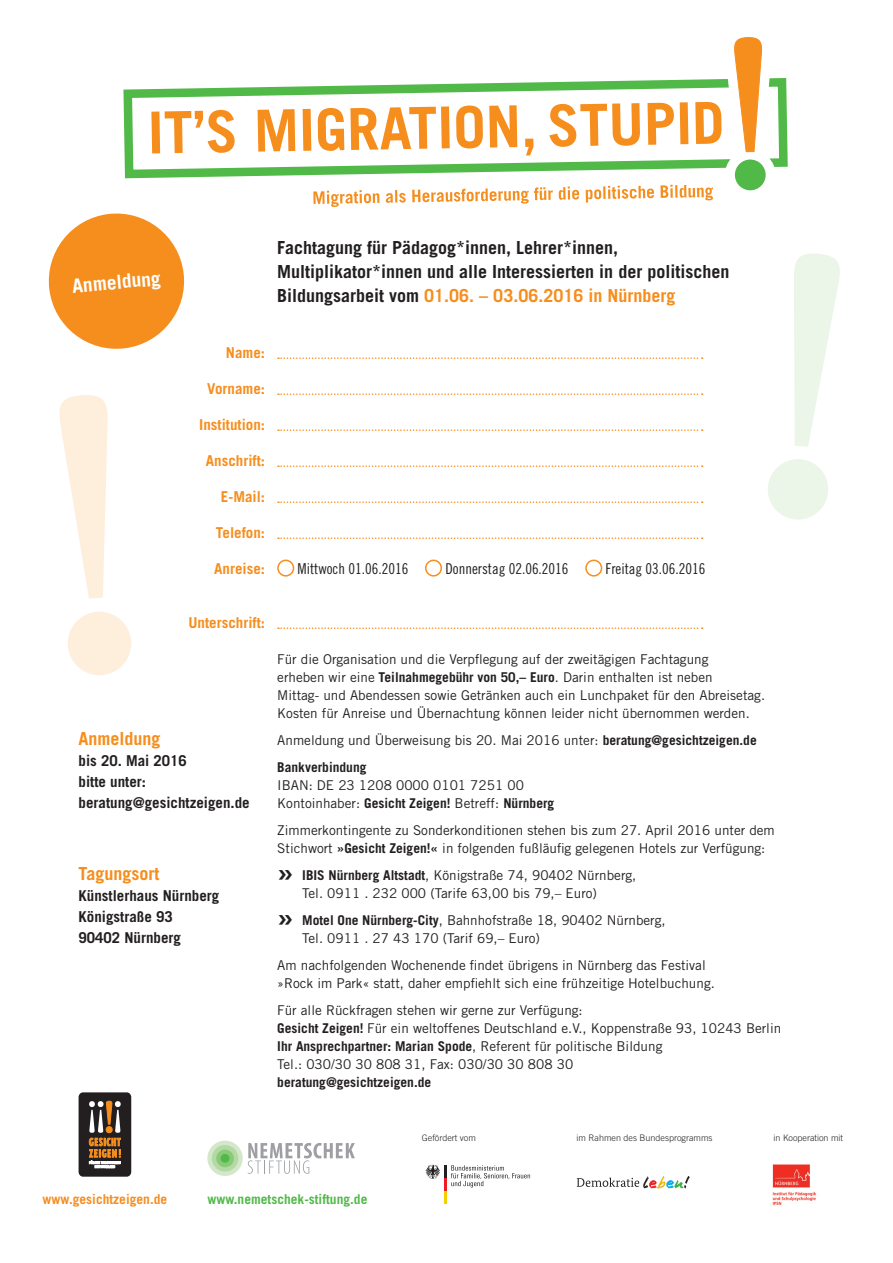
<style>
.page{position:relative;width:893px;height:1263px;background:#fff}
.page>*{position:absolute;margin:0;border:0;box-sizing:border-box;transform-origin:0 0}
.t1{font:700 30px "Trade Gothic";color:#231f20}
.t2{font:700 19.5px "Trade Gothic";color:#fff}
.t3{font:700 18px/24px "Trade Gothic";color:#231f20}
.t4{font:700 18px "Trade Gothic";color:#f68e1e}
.t5{font:700 15px/21px "Trade Gothic";color:#231f20}
.t6{font:700 15px "Trade Gothic";color:#f68e1e}
.t7{font:15px "Trade Gothic Cond Eighteen";color:#231f20}
.t8{font:13.5px/18px "Trade Gothic";color:#231f20}
.t9{font:700 13.5px "Trade Gothic";color:#51b948}
.t10{font:700 13.5px "Trade Gothic";color:#231f20}
.t11{font:700 13.5px "Trade Gothic";color:#f68e1e}
.t12{font:300 9px "Trade Gothic";color:#231f20}
.s1{color:#f68e1e}
.s2{font-weight:700}
</style>
<div class="page">
<svg style="left:313px;top:185px;width:400px;height:22px"></svg>
<svg style="left:123px;top:78px;width:665px;height:101px"></svg>
<div style="left:725px;top:149px;width:51px;height:51px;border:20px solid #fff;border-radius:50%"></div>
<div style="left:735px;top:159px;width:31px;height:31px;background:#51b948;border-radius:50%"></div>
<svg style="left:151px;top:37px;width:630px;height:136px"></svg>
<svg style="left:48px;top:213px;width:137px;height:136px"></svg>
<svg style="left:67px;top:612px;width:64px;height:63px"></svg>
<svg style="left:59px;top:395px;width:49px;height:203px"></svg>
<svg style="left:768px;top:459px;width:60px;height:61px"></svg>
<svg style="left:794px;top:254px;width:46px;height:193px"></svg>
<div style="left:79px;top:1092px;width:52px;height:85px;background:#231f20;border-radius:5px"></div>
<svg style="left:89px;top:1101px;width:32px;height:67px"></svg>
<svg style="left:248px;top:1143px;width:107px;height:31px"></svg>
<div style="left:207px;top:1141px;width:36px;height:35px;background:#d3e8ca;border-radius:50%"></div>
<div style="left:212px;top:1145px;width:26px;height:26px;background:#b3d9a5;border-radius:50%"></div>
<div style="left:216px;top:1149px;width:18px;height:18px;background:#8ac978;border-radius:50%"></div>
<div style="left:221px;top:1154px;width:8px;height:9px;background:#51b948;border-radius:50%"></div>
<svg style="left:425px;top:1165px;width:105px;height:39px"></svg>
<svg style="left:577px;top:1176px;width:113px;height:13px"></svg>
<img style="left:772px;top:1164px;width:44px;height:41px">
<div style="left:277px;top:560px;width:17px;height:17px;border:2px solid #f68e1e;border-radius:50%"></div>
<div style="left:425px;top:560px;width:17px;height:17px;border:2px solid #f68e1e;border-radius:50%"></div>
<div style="left:585px;top:560px;width:17px;height:17px;border:2px solid #f68e1e;border-radius:50%"></div>
<svg style="left:278px;top:357px;width:425px;height:2px"></svg>
<svg style="left:278px;top:393px;width:425px;height:2px"></svg>
<svg style="left:278px;top:429px;width:425px;height:2px"></svg>
<svg style="left:278px;top:465px;width:425px;height:2px"></svg>
<svg style="left:278px;top:501px;width:425px;height:2px"></svg>
<svg style="left:278px;top:537px;width:425px;height:2px"></svg>
<svg style="left:278px;top:627px;width:425px;height:2px"></svg>
<h2 class="t2" style="left:71px;top:274px;width:90px;rotate:-5deg">Anmeldung</h2>
<h3 class="t3" style="left:277px;top:236px;width:454px">Fachtagung für Pädagog*innen, Lehrer*innen,<br>Multiplikator*innen und alle Interessierten in der politischen<br>Bildungsarbeit vom <span class="s1">01.06. – 03.06.2016 in Nürnberg</span></h3>
<p class="t6" style="left:226px;top:343px;width:41px">Name:</p>
<p class="t6" style="left:207px;top:379px;width:59px">Vorname:</p>
<p class="t6" style="left:199px;top:415px;width:67px">Institution:</p>
<p class="t6" style="left:206px;top:451px;width:61px">Anschrift:</p>
<p class="t6" style="left:221px;top:487px;width:46px">E-Mail:</p>
<p class="t6" style="left:216px;top:523px;width:51px">Telefon:</p>
<p class="t6" style="left:214px;top:559px;width:52px">Anreise:</p>
<p class="t7" style="left:298px;top:559px;width:112px">Mittwoch 01.06.2016</p>
<p class="t7" style="left:445px;top:559px;width:125px">Donnerstag 02.06.2016</p>
<p class="t7" style="left:606px;top:559px;width:101px">Freitag 03.06.2016</p>
<p class="t6" style="left:188px;top:613px;width:78px">Unterschrift:</p>
<h3 class="t4" style="left:79px;top:728px;width:84px">Anmeldung</h3>
<p class="t5" style="left:79px;top:750px;width:173px">bis 20. Mai 2016<br>bitte unter: beratung@gesichtzeigen.de</p>
<h3 class="t4" style="left:79px;top:862px;width:83px">Tagungsort</h3>
<p class="t5" style="left:79px;top:884px;width:142px">Künstlerhaus Nürnberg<br>Königstraße 93<br>90402 Nürnberg</p>
<p class="t8" style="left:277px;top:650px;width:489px">Für die Organisation und die Verpflegung auf der zweitägigen Fachtagung<br>erheben wir eine <span class="s2">Teilnahmegebühr von 50,– Euro</span>. Darin enthalten ist neben<br>Mittag- und Abendessen sowie Getränken auch ein Lunchpaket für den Abreisetag.<br>Kosten für Anreise und Übernachtung können leider nicht übernommen werden.</p>
<p class="t8" style="left:277px;top:726px;width:481px;line-height:27px">Anmeldung und Überweisung bis 20. Mai 2016 unter: <span class="s2">beratung@gesichtzeigen.de<br>Bankverbindung</span></p>
<p class="t8" style="left:277px;top:776px;width:279px">IBAN: DE 23 1208 0000 0101 7251 00<br>Kontoinhaber: <span class="s2">Gesicht Zeigen!</span> Betreff: <span class="s2">Nürnberg</span></p>
<p class="t8" style="left:277px;top:821px;width:499px">Zimmerkontingente zu Sonderkonditionen stehen bis zum 27. April 2016 unter dem<br>Stichwort <span class="s2">»Gesicht Zeigen!«</span> in folgenden fußläufig gelegenen Hotels zur Verfügung:</p>
<h1 class="t1" style="left:277px;top:853px;width:18px">»</h1>
<p class="t8" style="left:302px;top:866px;width:336px"><span class="s2">IBIS Nürnberg Altstadt</span>, Königstraße 74, 90402 Nürnberg,<br>Tel. 0911 . 232 000 (Tarife 63,00 bis 79,– Euro)</p>
<h1 class="t1" style="left:277px;top:898px;width:18px">»</h1>
<p class="t8" style="left:302px;top:911px;width:365px"><span class="s2">Motel One Nürnberg-City</span>, Bahnhofstraße 18, 90402 Nürnberg,<br>Tel. 0911 . 27 43 170 (Tarif 69,– Euro)</p>
<p class="t8" style="left:277px;top:956px;width:439px">Am nachfolgenden Wochenende findet übrigens in Nürnberg das Festival »Rock im Park« statt, daher empfiehlt sich eine frühzeitige Hotelbuchung.</p>
<p class="t8" style="left:277px;top:1001px;width:505px">Für alle Rückfragen stehen wir gerne zur Verfügung:<br><span class="s2">Gesicht Zeigen!</span> Für ein weltoffenes Deutschland e.V., Koppenstraße 93, 10243 Berlin <span class="s2">Ihr Ansprechpartner: Marian Spode</span>, Referent für politische Bildung<br>Tel.: 030/30 30 808 31, Fax: 030/30 30 808 30</p>
<p class="t10" style="left:277px;top:1073px;width:156px">beratung@gesichtzeigen.de</p>
<p class="t12" style="left:422px;top:1132px;width:55px">Gefördert vom</p>
<p class="t12" style="left:577px;top:1132px;width:138px">im Rahmen des Bundesprogramms</p>
<p class="t12" style="left:773px;top:1132px;width:71px">in Kooperation mit</p>
<p class="t11" style="left:43px;top:1190px;width:126px">www.gesichtzeigen.de</p>
<p class="t9" style="left:207px;top:1190px;width:162px">www.nemetschek-stiftung.de</p>
</div>
